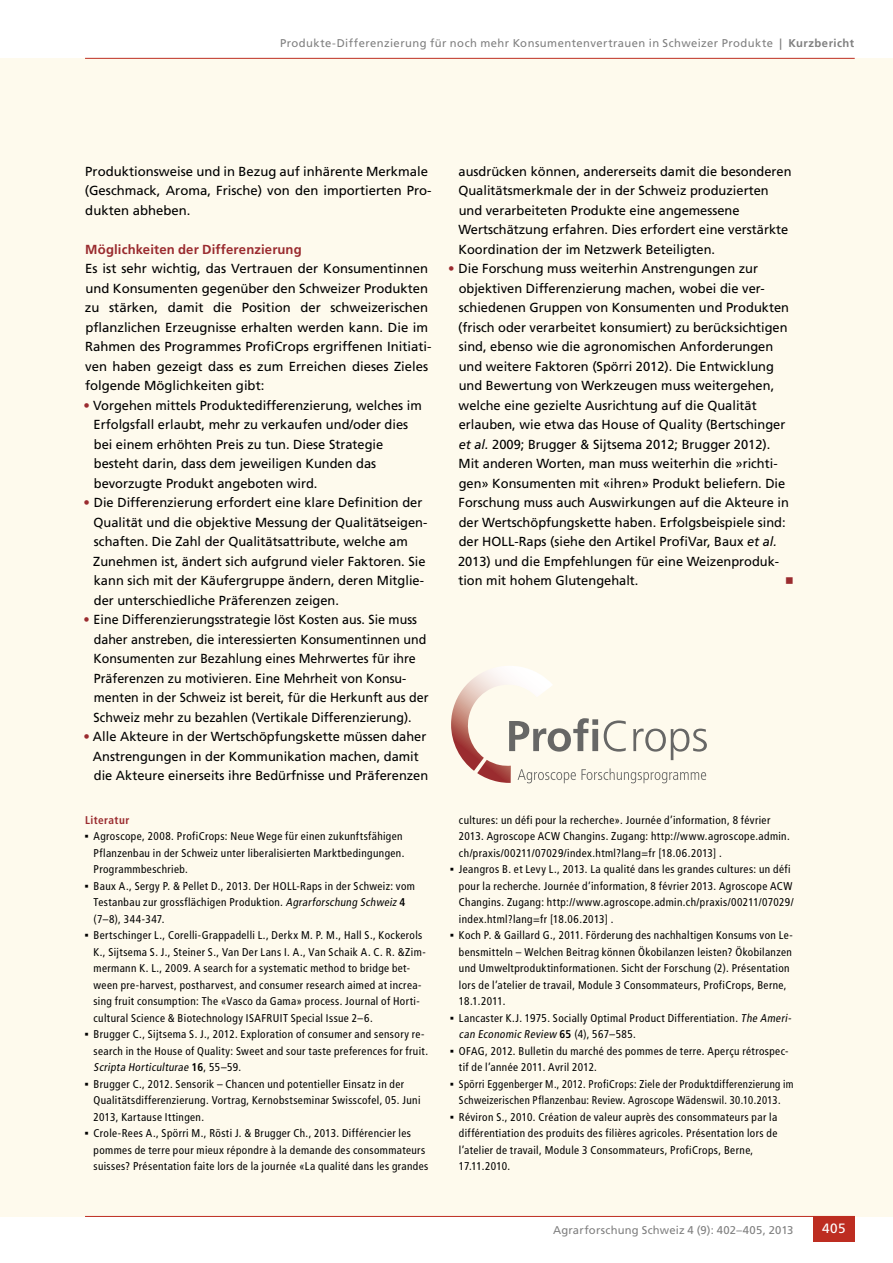
<style>
.page{position:relative;width:893px;height:1263px;background:#fff}
.page>*{position:absolute;margin:0;border:0;box-sizing:border-box;transform-origin:0 0}
.t1{font:13.5px "Frutiger LT Std";color:#fff}
.t2{font:13.2px/19.5px "Frutiger LT Std";color:#000}
.t3{font:13.2px/19.5px "Frutiger LT Std";color:#000;scale:.95 1}
.t4{font:700 13.2px "Frutiger LT Std";letter-spacing:.01em;color:#9a2b2f}
.t5{font:13.2px "Universal Newswith Comm Pi";color:#9a2b2f}
.t6{font:condensed 11.25px/16.5px "Frutiger LT Std";letter-spacing:.035em;color:#000}
.t7{font:condensed 11.25px/16.5px "Frutiger LT Std";letter-spacing:.035em;color:#000;text-align:center;scale:.95 1}
.t8{font:11.25px "Frutiger LT Std";letter-spacing:.035em;color:#808080}
.t9{font:700 condensed 11.25px "Frutiger LT Std";letter-spacing:.04em;color:#9a2b2f}
.s1{font-weight:700}
.s2{color:#9a2b2f}
.s3{font-family:"Universal Newswith Comm Pi";font-stretch:normal}
.s4{font-style:italic}
</style>
<div class="page">
<div style="left:0;top:58px;width:893px;height:1158px;background:#fefaed"></div>
<hr style="left:85px;top:1216px;width:770px;height:1px;background:#bd2d21">
<div style="left:813px;top:1216px;width:42px;height:26px;background:#bd2d21"></div>
<hr style="left:85px;top:58px;width:770px;height:1px;background:#bd2d21">
<svg style="left:451px;top:666px;width:256px;height:117px"></svg>
<p class="t8" style="left:280px;top:36px;width:576px">Produkte-Differenzierung für noch mehr Konsumentenvertrauen in Schweizer Produkte <span class="s1">| Kurzbericht</span></p>
<p class="t2" style="left:85px;top:161px;width:348px">Produktionsweise und in Bezug auf inhärente Merkmale (Geschmack, Aroma, Frische) von den importierten Pro&shy;dukten abheben.</p>
<p class="t4" style="left:85px;top:241px;width:218px">Möglichkeiten der Differenzierung</p>
<p class="t2" style="left:85px;top:259px;width:348px">Es ist sehr wichtig, das Vertrauen der Konsumentinnen und Konsumenten gegenüber den Schweizer Produkten zu stärken, damit die Position der schweizerischen pflanzlichen Erzeugnisse erhalten werden kann. Die im Rahmen des Programmes ProfiCrops ergriffenen Initiati&shy;ven haben gezeigt dass es zum Erreichen dieses Zieles folgende Möglichkeiten gibt:</p>
<p class="t2" style="left:94px;top:395px;width:330px;text-indent:-10px"><span class="s2">•</span> Vorgehen mittels Produktedifferenzierung, welches im Erfolgsfall erlaubt, mehr zu verkaufen und/oder dies bei einem erhöhten Preis zu tun. Diese Strategie besteht darin, dass dem jeweiligen Kunden das bevorzugte Produkt angeboten wird.</p>
<p class="t2" style="left:93px;top:493px;width:336px;text-indent:-10px"><span class="s2">•</span> Die Differenzierung erfordert eine klare Definition der Qualität und die objektive Messung der Qualitätseigen&shy;schaften. Die Zahl der Qualitätsattribute, welche am Zunehmen ist, ändert sich aufgrund vieler Faktoren. Sie kann sich mit der Käufergruppe ändern, deren Mitglie&shy;der unterschiedliche Präferenzen zeigen.</p>
<p class="t3" style="left:94px;top:610px;width:354px;text-indent:-10px"><span class="s2">•</span> Eine Differenzierungsstrategie löst Kosten aus. Sie muss daher anstreben, die interessierten Konsumentinnen und Konsumenten zur Bezahlung eines Mehrwertes für ihre Präferenzen zu motivieren. Eine Mehrheit von Konsu&shy;menten in der Schweiz ist bereit, für die Herkunft aus der Schweiz mehr zu bezahlen (Vertikale Differenzierung).</p>
<p class="t2" style="left:93px;top:727px;width:337px;text-indent:-10px"><span class="s2">•</span> Alle Akteure in der Wertschöpfungskette müssen daher<br>Anstrengungen in der Kommunikation machen, damit die Akteure einerseits ihre Bedürfnisse und Präferenzen</p>
<p class="t9" style="left:85px;top:813px;width:46px">Literatur</p>
<p class="t6" style="left:94px;top:828px;width:312px;text-indent:-9px"><span class="s3">▪</span> Agroscope, 2008. ProfiCrops: Neue Wege für einen zukunftsfähigen<br>Pflanzenbau in der Schweiz unter liberalisierten Marktbedingungen.<br>Programmbeschrieb.</p>
<p class="t6" style="left:94px;top:877px;width:323px;text-indent:-9px"><span class="s3">▪</span> Baux A., Sergy P. &amp; Pellet D., 2013. Der HOLL-Raps in der Schweiz: vom<br>Testanbau zur grossflächigen Produktion<span class="s4">. Agrarforschung Schweiz</span><span class="s1">4 </span>(7–8), 344-347.</p>
<p class="t6" style="left:94px;top:927px;width:334px;text-indent:-9px"><span class="s3">▪</span> Bertschinger L., Corelli-Grappadelli L., Derkx M. P. M., Hall S., Kockerols K., Sijtsema S. J., Steiner S., Van Der Lans I. A., Van Schaik A. C. R. &amp;Zim&shy;mermann K. L., 2009. A search for a systematic method to bridge bet&shy;ween pre-harvest, postharvest, and consumer research aimed at increa&shy;sing fruit consumption: The «Vasco da Gama» process. Journal of Horti&shy;cultural Science &amp; Biotechnology ISAFRUIT Special Issue 2–6.</p>
<p class="t6" style="left:94px;top:1026px;width:336px;text-indent:-9px"><span class="s3">▪</span> Brugger C., Sijtsema S. J., 2012. Exploration of consumer and sensory re&shy;search in the House of Quality: Sweet and sour taste preferences for fruit.<br><span class="s4">Scripta Horticulturae</span> <span class="s1">16</span> , 5 5 – 5 9 .</p>
<p class="t6" style="left:94px;top:1075px;width:328px;text-indent:-9px"><span class="s3">▪</span> Brugger C., 2012. Sensorik – Chancen und potentieller Einsatz in der<br>Qualitätsdifferenzierung. Vortrag, Kernobstseminar Swisscofel, 05. Juni<br>2013, Kartause Ittingen.</p>
<p class="t6" style="left:94px;top:1125px;width:336px;text-indent:-9px"><span class="s3">▪</span> Crole-Rees A., Spörri M., Rösti J. &amp; Brugger Ch., 2013. Différencier les pommes de terre pour mieux répondre à la demande des consommateurs suisses? Présentation faite lors de la journée «La qualité dans les grandes</p>
<p class="t2" style="left:458px;top:161px;width:335px">ausdrücken können, andererseits damit die besonderen Qualitätsmerkmale der in der Schweiz produzierten und verarbeiteten Produkte eine angemessene Wertschätzung erfahren. Dies erfordert eine verstärkte Koordination der im Netzwerk Beteiligten.</p>
<p class="t2" style="left:458px;top:259px;width:333px;text-indent:-10px"><span class="s2">•</span> Die Forschung muss weiterhin Anstrengungen zur objektiven Differenzierung machen, wobei die ver&shy;schiedenen Gruppen von Konsumenten und Produkten (frisch oder verarbeitet konsumiert) zu berücksichtigen sind, ebenso wie die agronomischen Anforderungen und weitere Faktoren (Spörri 2012). Die Entwicklung und Bewertung von Werkzeugen muss weitergehen, welche eine gezielte Ausrichtung auf die Qualität erlauben, wie etwa das House of Quality (Bertschinger <span class="s4">et al.</span> 2009; Brugger &amp; Sijtsema 2012; Brugger 2012).<br>Mit anderen Worten, man muss weiterhin die »richti&shy;gen» Konsumenten mit «ihren» Produkt beliefern. Die Forschung muss auch Auswirkungen auf die Akteure in der Wertschöpfungskette haben. Erfolgsbeispiele sind: der HOLL-Raps (siehe den Artikel ProfiVar, Baux <span class="s4">et al.<br></span>2013) und die Empfehlungen für eine Weizenproduk&shy;tion mit hohem Glutengehalt.</p>
<p class="t5" style="left:786px;top:575px;width:9px">n</p>
<p class="t6" style="left:459px;top:811px;width:332px">cultures: un défi pour la recherche». Journée d’information, 8 février<br>2013. Agroscope ACW Changins. Zugang: http://www.agroscope.admin. ch/praxis/00211/07029/index.html?lang=fr [18.06.2013] .</p>
<p class="t6" style="left:459px;top:861px;width:336px;text-indent:-9px"><span class="s3">▪</span> Jeangros B. et Levy L., 2013. La qualité dans les grandes cultures: un défi pour la recherche. Journée d’information, 8 février 2013. Agroscope ACW Changins. Zugang: http://www.agroscope.admin.ch/praxis/00211/07029/ index.html?lang=fr [18.06.2013] .</p>
<p class="t6" style="left:459px;top:927px;width:335px;text-indent:-9px"><span class="s3">▪</span> Koch P. &amp; Gaillard G., 2011. Förderung des nachhaltigen Konsums von Le&shy;bensmitteln – Welchen Beitrag können Ökobilanzen leisten? Ökobilanzen und Umweltproduktinformationen. Sicht der Forschung (2). Présentation lors de l’atelier de travail, Module 3 Consommateurs, ProfiCrops, Berne, 18.1.2011.</p>
<p class="t6" style="left:459px;top:1009px;width:336px;text-indent:-9px"><span class="s3">▪</span> Lancaster K.J. 1975. Socially Optimal Product Differentiation. <span class="s4">The Ameri&shy;can Economic Review</span> <span class="s1">6 5</span> (4) , 5 6 7– 5 8 5 .</p>
<p class="t6" style="left:459px;top:1042px;width:331px;text-indent:-9px"><span class="s3">▪</span> OFAG, 2012. Bulletin du marché des pommes de terre. Aperçu rétrospec&shy;tif de l’année 2011. Avril 2012.</p>
<p class="t7" style="left:450px;top:1075px;width:363px"><span class="s3">▪</span> Spörri Eggenberger M., 2012. ProfiCrops: Ziele der Produktdifferenzierung im<br>Schweizerischen Pflanzenbau: Review. Agroscope Wädenswil. 30.10.2013.</p>
<p class="t6" style="left:459px;top:1108px;width:320px;text-indent:-9px"><span class="s3">▪</span> Réviron S., 2010. Création de valeur auprès des consommateurs par la différentiation des produits des filières agricoles. Présentation lors de l’atelier de travail, Module 3 Consommateurs, ProfiCrops, Berne, 17.11.2010.</p>
<p class="t8" style="left:553px;top:1223px;width:242px">Agrarforschung Schweiz 4 (9): 402–405, 2013</p>
<p class="t1" style="left:822px;top:1221px;width:25px">405</p>
</div>
